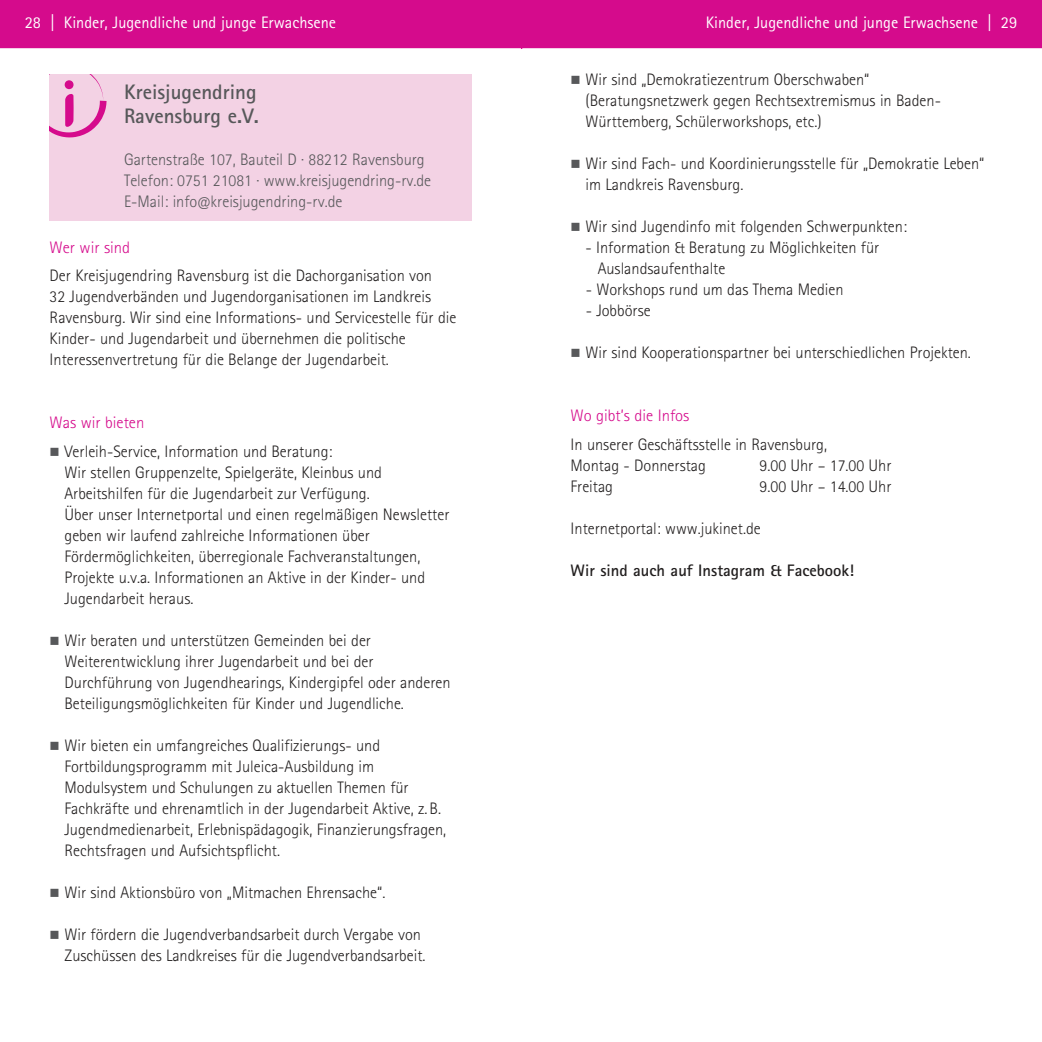
<style>
.page{position:relative;width:1042px;height:1042px;background:#fff}
.page>*{position:absolute;margin:0;border:0;box-sizing:border-box;transform-origin:0 0}
.t1{font:700 21px/24.5px "Rotis Sans Serif Pro";color:#57585a}
.t2{font:300 16.62px/21px "Rotis Sans Serif Pro";color:#221f1f}
.t3{font:300 16.62px/21px "Rotis Sans Serif Pro";color:#57585a}
.t4{font:16.62px "Rotis Sans Serif Pro";color:#fff}
.t5{font:300 16.62px "Rotis Sans Serif Pro";color:#d50b8c}
.t6{font:700 16.62px "Rotis Sans Serif Pro";color:#221f1f}
.s1{color:#57585a}
</style>
<div class="page">
<div style="left:0;top:0;width:521px;height:49px;background:#d50b8c"></div>
<div style="left:521px;top:0;width:521px;height:49px;background:#d50b8c"></div>
<hr style="left:0;top:48px;width:521px;height:2px;background:#fff">
<hr style="left:522px;top:48px;width:520px;height:2px;background:#fff">
<div style="left:50px;top:74px;width:422px;height:147px;background:#f3d2e4"></div>
<svg style="left:50px;top:74px;width:57px;height:63px"></svg>
<p class="t4" style="left:25px;top:14px;width:313px">28 | Kinder, Jugendliche und junge Erwachsene</p>
<p class="t1" style="left:124px;top:79px;width:136px">Kreisjugendring<br>Ravensburg e.V.</p>
<p class="t3" style="left:124px;top:149px;width:309px">Gartenstraße 107, Bauteil D · 88212 Ravensburg<br>Telefon: 0751 21081 · www.kreisjugendring-rv.de<br>E-Mail: info@kreisjugendring-rv.de</p>
<p class="t5" style="left:50px;top:238px;width:82px">Wer wir sind</p>
<p class="t2" style="left:50px;top:265px;width:408px">Der Kreisjugendring Ravensburg ist die Dachorganisation von<br>32 Jugendverbänden und Jugendorganisationen im Landkreis Ravensburg. Wir sind eine Informations- und Servicestelle für die Kinder- und Jugendarbeit und übernehmen die politische Interessenvertretung für die Belange der Jugendarbeit.</p>
<p class="t5" style="left:50px;top:414px;width:96px">Was wir bieten</p>
<p class="t2" style="left:64px;top:441px;width:386px;text-indent:-15px"><span class="s1">■</span> Verleih-Service, Information und Beratung:<br>Wir stellen Gruppenzelte, Spielgeräte, Kleinbus und Arbeitshilfen für die Jugendarbeit zur Verfügung.<br>Über unser Internetportal und einen regelmäßigen Newsletter geben wir laufend zahlreiche Informationen über Fördermöglichkeiten, überregionale Fachveranstaltungen, Projekte u.v.a. Informationen an Aktive in der Kinder- und Jugendarbeit heraus.</p>
<p class="t2" style="left:64px;top:630px;width:387px;text-indent:-15px"><span class="s1">■</span> Wir beraten und unterstützen Gemeinden bei der Weiterentwicklung ihrer Jugendarbeit und bei der Durchführung von Jugendhearings, Kindergipfel oder anderen Beteiligungsmöglichkeiten für Kinder und Jugendliche.</p>
<p class="t2" style="left:64px;top:735px;width:383px;text-indent:-15px"><span class="s1">■</span> Wir bieten ein umfangreiches Qualifizierungs- und Fortbildungsprogramm mit Juleica-Ausbildung im Modulsystem und Schulungen zu aktuellen Themen für Fachkräfte und ehrenamtlich in der Jugendarbeit Aktive, z. B.<br>Jugendmedienarbeit, Erlebnispädagogik, Finanzierungsfragen, Rechtsfragen und Aufsichtspflicht.</p>
<p class="t2" style="left:50px;top:882px;width:337px"><span class="s1">■</span> Wir sind Aktionsbüro von „Mitmachen Ehrensache“.</p>
<p class="t2" style="left:50px;top:924px;width:377px;text-align:right"><span class="s1">■</span> Wir fördern die Jugendverbandsarbeit durch Vergabe von<br>Zuschüssen des Landkreises für die Jugendverbandsarbeit.</p>
<p class="t4" style="left:706px;top:14px;width:313px">Kinder, Jugendliche und junge Erwachsene | 29</p>
<p class="t2" style="left:585px;top:69px;width:357px;text-indent:-15px"><span class="s1">■</span> Wir sind „Demokratiezentrum Oberschwaben“ (Beratungsnetzwerk gegen Rechtsextremismus in Baden-<br>Württemberg, Schülerworkshops, etc.)</p>
<p class="t2" style="left:585px;top:153px;width:400px;text-indent:-15px"><span class="s1">■</span> Wir sind Fach- und Koordinierungsstelle für „Demokratie Leben“ im Landkreis Ravensburg.</p>
<p class="t2" style="left:570px;top:216px;width:338px"><span class="s1">■</span> Wir sind Jugendinfo mit folgenden Schwerpunkten:</p>
<p class="t2" style="left:598px;top:237px;width:283px;text-indent:-12px">- Information &amp; Beratung zu Möglichkeiten für<br>Auslandsaufenthalte</p>
<p class="t2" style="left:586px;top:279px;width:259px">- Workshops rund um das Thema Medien</p>
<p class="t2" style="left:586px;top:300px;width:66px">- Jobbörse</p>
<p class="t2" style="left:570px;top:342px;width:402px"><span class="s1">■</span> Wir sind Kooperationspartner bei unterschiedlichen Projekten.</p>
<p class="t5" style="left:570px;top:407px;width:120px">Wo gibt’s die Infos</p>
<p class="t2" style="left:570px;top:434px;width:258px">In unserer Geschäftsstelle in Ravensburg,<br>Montag - Donnerstag</p>
<p class="t2" style="left:759px;top:455px;width:133px">9.00 Uhr – 17.00 Uhr</p>
<p class="t2" style="left:570px;top:476px;width:44px">Freitag</p>
<p class="t2" style="left:759px;top:476px;width:133px">9.00 Uhr – 14.00 Uhr</p>
<p class="t2" style="left:570px;top:518px;width:192px">Internetportal: www.jukinet.de</p>
<p class="t6" style="left:570px;top:561px;width:285px">Wir sind auch auf Instagram &amp; Facebook!</p>
</div>
